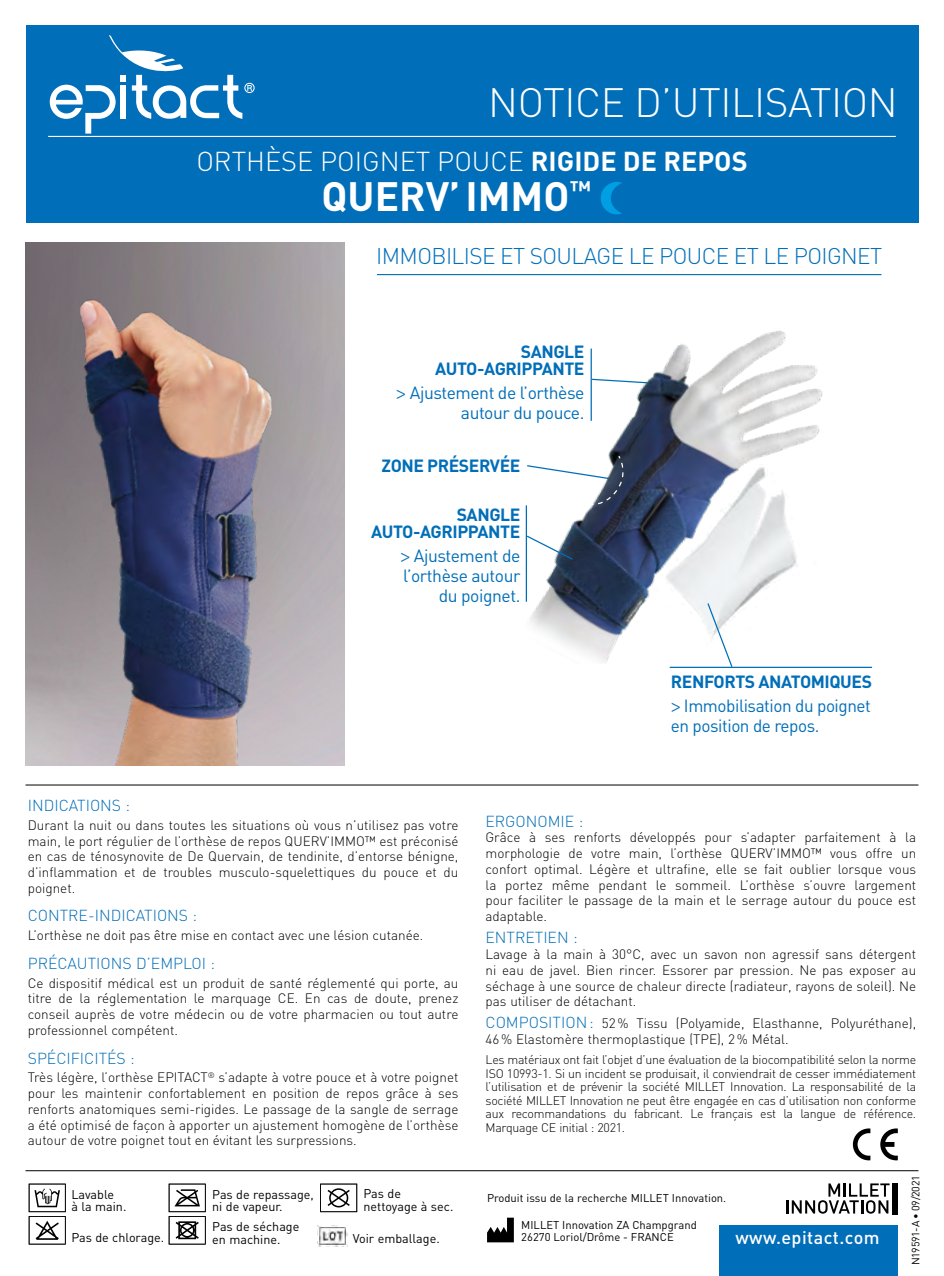
<style>
.page{position:relative;width:944px;height:1276px;background:#fff}
.page>*{position:absolute;margin:0;border:0;box-sizing:border-box;transform-origin:0 0}
.t1{font:300 40.5px "DIN";letter-spacing:-.01em;color:#fff}
.t2{font:700 40.5px "DIN";color:#fff}
.t3{font:300 27px "DIN";color:#fff}
.t4{font:300 22.5px "DIN";letter-spacing:-.025em;color:#006eb8}
.t5{font:500 18px "DIN";letter-spacing:.025em;color:#fff}
.t6{font:17.55px/20px "DIN";letter-spacing:-.025em;color:#006eb8;text-align:right}
.t7{font:700 17.55px/17.6px "DIN";letter-spacing:-.025em;color:#006eb8;text-align:right}
.t8{font:300 15.75px "DIN";color:#006eb8}
.t9{font:300 13.5px/15.8px "DIN";color:#000;text-align:justify}
.t10{font:12.6px/12.6px "DIN";color:#000}
.t11{font:300 12.38px/13.5px "DIN";letter-spacing:-.02em;color:#000;text-align:justify}
.t12{font:11.25px "DIN";color:#000}
.t13{font:10.58px "DIN";letter-spacing:-.025em;color:#000}
.s1{font-weight:700}
.s2{font-family:"Myriad Pro"}
.s3{font-size:15.75px;color:#006eb8}
</style>
<div class="page">
<div style="left:26px;top:26px;width:892px;height:197px;background:#006eb8"></div>
<img style="left:26px;top:242px;width:318px;height:523px">
<svg style="left:50px;top:35px;width:205px;height:99px"></svg>
<hr style="left:377px;top:274px;width:504px;height:1px;background:#006eb8">
<hr style="left:26px;top:784px;width:892px;height:1px;background:#000">
<div style="left:719px;top:1225px;width:178px;height:51px;background:#006eb8"></div>
<svg style="left:487px;top:1217px;width:27px;height:25px"></svg>
<div style="left:892px;top:1182px;width:5px;height:32px;background:#000"></div>
<svg style="left:786px;top:1183px;width:104px;height:30px"></svg>
<hr style="left:26px;top:1170px;width:892px;height:1px;background:#000">
<svg style="left:853px;top:1128px;width:17px;height:32px"></svg>
<svg style="left:880px;top:1128px;width:18px;height:32px"></svg>
<svg style="left:320px;top:1183px;width:37px;height:29px"></svg>
<svg style="left:29px;top:1183px;width:37px;height:61px"></svg>
<svg style="left:169px;top:1183px;width:37px;height:61px"></svg>
<img style="left:317px;top:1225px;width:31px;height:21px">
<img style="left:70px;top:268px;width:217px;height:497px">
<svg style="left:601px;top:182px;width:21px;height:32px"></svg>
<hr style="left:48px;top:136px;width:848px;height:1px;background:#fff">
<img style="left:444px;top:274px;width:438px;height:394px">
<svg style="left:526px;top:455px;width:98px;height:50px"></svg>
<hr style="left:591px;top:348px;width:1px;height:73px;background:#006eb8">
<svg style="left:525px;top:534px;width:49px;height:27px"></svg>
<hr style="left:526px;top:505px;width:1px;height:97px;background:#006eb8">
<h1 class="t1" style="left:488px;top:78px;width:411px">NOTICE D’UTILISATION</h1>
<h2 class="t3" style="left:196px;top:144px;width:553px">ORTHÈSE POIGNET POUCE <span class="s1">RIGIDE DE REPOS</span></h2>
<h1 class="t2" style="left:322px;top:170px;width:271px">QUERV’IMMO<sup>™</sup></h1>
<h3 class="t4" style="left:376px;top:242px;width:508px">IMMOBILISE ET SOULAGE LE POUCE ET LE POIGNET</h3>
<p class="t7" style="left:435px;top:342px;width:151px">SANGLE<br>AUTO-AGRIPPANTE</p>
<p class="t6" style="left:396px;top:382px;width:190px"><span class="s2">&gt;</span> Ajustement de l’orthèse autour du pouce.</p>
<p class="t7" style="left:382px;top:456px;width:140px">ZONE PRÉSERVÉE</p>
<p class="t7" style="left:371px;top:505px;width:151px">SANGLE<br>AUTO-AGRIPPANTE</p>
<p class="t6" style="left:400px;top:545px;width:122px"><span class="s2">&gt;</span> Ajustement de l’orthèse autour du poignet.</p>
<p class="t6" style="left:671px;top:670px;width:203px;line-height:23.6px;text-align:left"><span class="s1">RENFORTS ANATOMIQUES </span><span class="s2">&gt;</span> Immobilisation du poignet</p>
<p class="t6" style="left:671px;top:715px;width:150px">en position de repos.</p>
<p class="t8" style="left:28px;top:795px;width:104px">INDICATIONS :</p>
<p class="t9" style="left:28px;top:817px;width:432px">Durant la nuit ou dans toutes les situations où vous n’utilisez pas votre main, le port régulier de l’orthèse de repos QUERV’IMMO™ est préconisé en cas de ténosynovite de De Quervain, de tendinite, d’entorse bénigne, d’inflammation et de troubles musculo-squelettiques du pouce et du poignet.</p>
<p class="t8" style="left:28px;top:906px;width:171px">CONTRE-INDICATIONS :</p>
<p class="t9" style="left:28px;top:927px;width:397px">L’orthèse ne doit pas être mise en contact avec une lésion cutanée.</p>
<p class="t8" style="left:28px;top:953px;width:189px">PRÉCAUTIONS D’EMPLOI :</p>
<p class="t9" style="left:28px;top:975px;width:432px">Ce dispositif médical est un produit de santé réglementé qui porte, au titre de la réglementation le marquage CE. En cas de doute, prenez conseil auprès de votre médecin ou de votre pharmacien ou tout autre professionnel compétent.</p>
<p class="t8" style="left:28px;top:1048px;width:109px">SPÉCIFICITÉS :</p>
<p class="t9" style="left:28px;top:1069px;width:432px">Très légère, l’orthèse EPITACT<sup>®</sup> s’adapte à votre pouce et à votre poignet pour les maintenir confortablement en position de repos grâce à ses renforts anatomiques semi-rigides. Le passage de la sangle de serrage a été optimisé de façon à apporter un ajustement homogène de l’orthèse autour de votre poignet tout en évitant les surpressions.</p>
<p class="t8" style="left:485px;top:811px;width:99px">ERGONOMIE :</p>
<p class="t9" style="left:485px;top:829px;width:432px">Grâce à ses renforts développés pour s’adapter parfaitement à la morphologie de votre main, l’orthèse QUERV’IMMO™ vous offre un confort optimal. Légère et ultrafine, elle se fait oublier lorsque vous la portez même pendant le sommeil. L’orthèse s’ouvre largement pour faciliter le passage de la main et le serrage autour du pouce est adaptable.</p>
<p class="t8" style="left:485px;top:928px;width:94px">ENTRETIEN :</p>
<p class="t9" style="left:485px;top:946px;width:432px">Lavage à la main à 30°C, avec un savon non agressif sans détergent ni eau de javel. Bien rincer. Essorer par pression. Ne pas exposer au séchage à une source de chaleur directe (radiateur, rayons de soleil). Ne pas utiliser de détachant.</p>
<p class="t9" style="left:485px;top:1015px;width:432px"><span class="s3">COMPOSITION:</span> 52% Tissu (Polyamide, Elasthanne, Polyuréthane),<br>46% Elastomère thermoplastique (TPE), 2% Métal.</p>
<p class="t11" style="left:485px;top:1052px;width:432px">Les matériaux ont fait l’objet d’une évaluation de la biocompatibilité selon la norme ISO 10993-1. Si un incident se produisait, il conviendrait de cesser immédiatement l’utilisation et de prévenir la société MILLET Innovation. La responsabilité de la société MILLET Innovation ne peut être engagée en cas d’utilisation non conforme aux recommandations du fabricant. Le français est la langue de référence.<br>Marquage CE initial : 2021.</p>
<p class="t10" style="left:71px;top:1187px;width:57px">Lavable<br>à la main.</p>
<p class="t10" style="left:212px;top:1187px;width:103px">Pas de repassage, ni de vapeur.</p>
<p class="t10" style="left:363px;top:1187px;width:91px">Pas de nettoyage à sec.</p>
<p class="t10" style="left:71px;top:1231px;width:94px">Pas de chlorage.</p>
<p class="t10" style="left:212px;top:1219px;width:89px">Pas de séchage en machine.</p>
<p class="t12" style="left:487px;top:1190px;width:241px">Produit issu de la recherche MILLET Innovation.</p>
<p class="t12" style="left:521px;top:1218px;width:177px">MILLET Innovation ZA Champgrand</p>
<p class="t10" style="left:353px;top:1231px;width:88px">Voir emballage.</p>
<p class="t12" style="left:521px;top:1229px;width:154px">26270 Loriol/Drôme - FRANCE</p>
<h3 class="t5" style="left:735px;top:1226px;width:146px">www.epitact.com</h3>
<p class="t13" style="left:909px;top:1265px;width:91px;rotate:-90deg">N19591-A • 09/2021</p>
</div>
